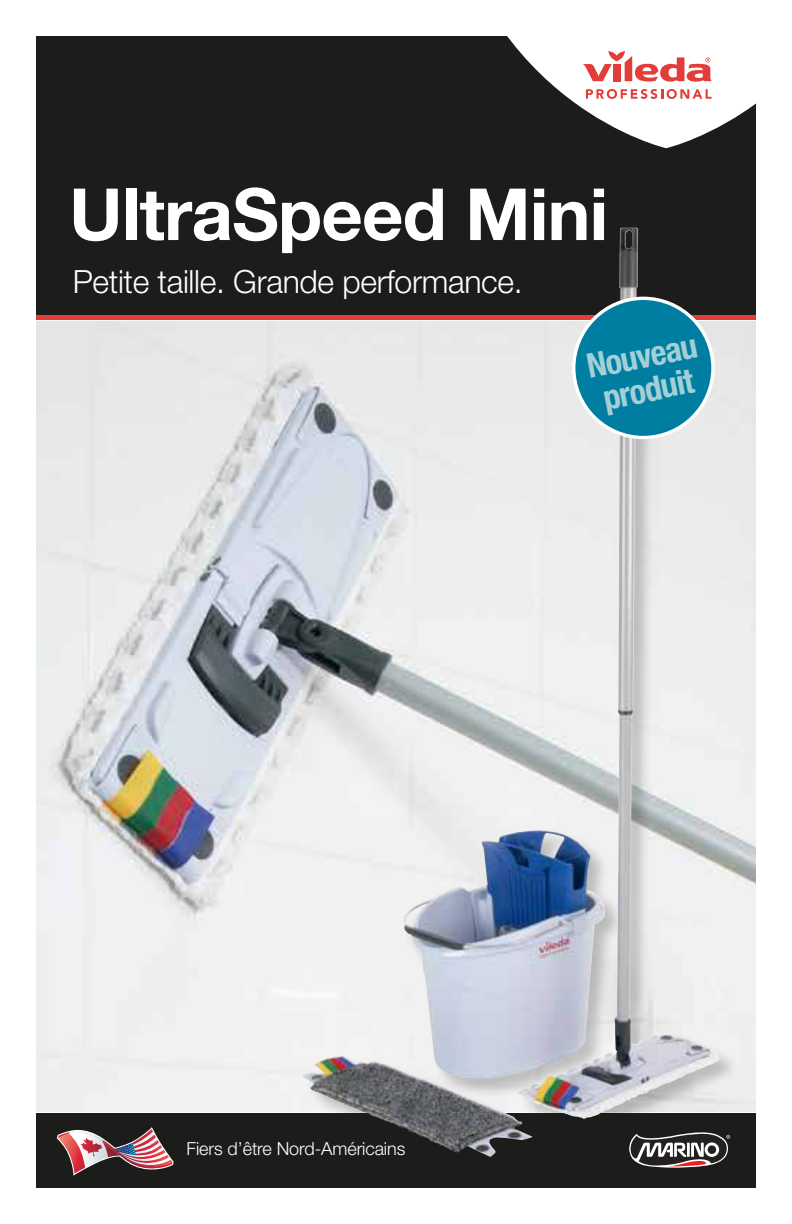
<style>
.page{position:relative;width:792px;height:1224px;background:#fff}
.page>*{position:absolute;margin:0;border:0;box-sizing:border-box;transform-origin:0 0}
.t1{font:700 72px "Helvetica Neue LT Std";letter-spacing:-.01em;color:#fff}
.t2{font:700 condensed 34px/34px "Helvetica Neue LT Std";color:#a3cfd7}
.t3{font:300 32px "Helvetica Neue LT Std";letter-spacing:-.01em;color:#fff}
.t4{font:300 18px "Helvetica Neue LT Std";letter-spacing:-.005em;color:#fff}
</style>
<div class="page">
<img style="left:36px;top:321px;width:720px;height:791px">
<div style="left:36px;top:36px;width:720px;height:279px;background:#1c1c1a"></div>
<svg style="left:507px;top:36px;width:249px;height:112px"></svg>
<div style="left:36px;top:315px;width:720px;height:5px;background:#e23d39"></div>
<div style="left:36px;top:1113px;width:720px;height:75px;background:#1c1c1a"></div>
<div style="left:303px;top:226px;width:437px;height:951px;background:#1c1c1a;opacity:.25"></div>
<img style="left:518px;top:228px;width:103px;height:870px">
<svg style="left:629px;top:1131px;width:101px;height:37px"></svg>
<div style="left:574px;top:298px;width:139px;height:140px;background:#007ea1;border-radius:50%"></div>
<div style="left:572px;top:297px;width:143px;height:142px;border:3px solid #fff;border-radius:50%"></div>
<img style="left:57px;top:1127px;width:117px;height:49px">
<h1 class="t1" style="left:69px;top:170px;width:541px">UltraSpeed Mini</h1>
<p class="t3" style="left:73px;top:262px;width:452px">Petite taille. Grande performance.</p>
<p class="t2" style="left:584px;top:349px;width:113px;rotate:-11deg">Nouveau produit</p>
<p class="t4" style="left:187px;top:1138px;width:220px">Fiers d’être Nord-Américains</p>
</div>
